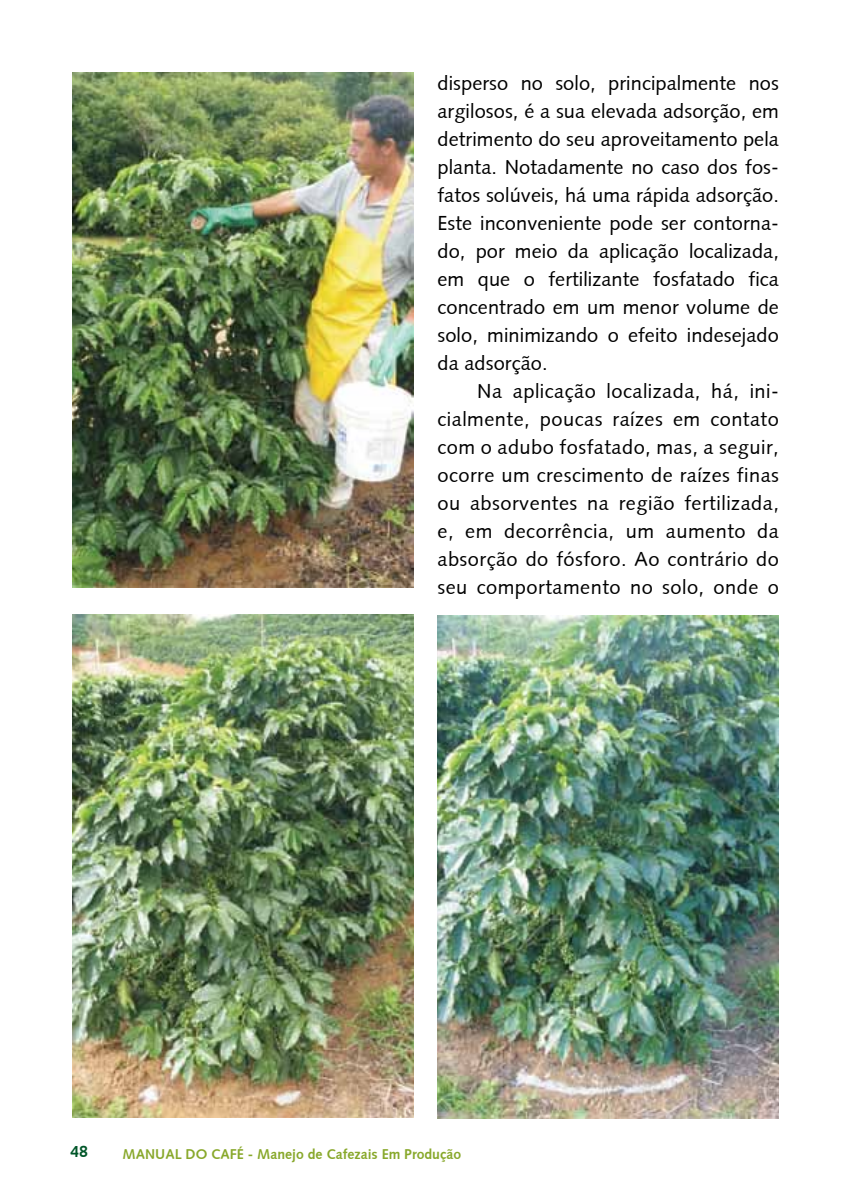
<style>
.page{position:relative;width:851px;height:1191px;background:#fff}
.page>*{position:absolute;margin:0;border:0;box-sizing:border-box;transform-origin:0 0}
.t1{font:20px/28px "Syntax Roman";letter-spacing:.015em;color:#000;text-align:justify}
.t2{font:700 16px "Syntax";color:#005629}
.t3{font:700 14px "Syntax";color:#88a82b}
</style>
<div class="page">
<img style="left:72px;top:614px;width:341px;height:503px">
<img style="left:437px;top:615px;width:341px;height:504px">
<img style="left:72px;top:72px;width:341px;height:516px">
<p class="t1" style="left:437px;top:69px;width:343px">disperso no solo, principalmente nos argilosos, é a sua elevada adsorção, em detrimento do seu aproveitamento pela planta. Notadamente no caso dos fos&shy;fatos solúveis, há uma rápida adsorção.<br>Este inconveniente pode ser contorna&shy;do, por meio da aplicação localizada, em que o fertilizante fosfatado fica concentrado em um menor volume de solo, minimizando o efeito indesejado da adsorção.</p>
<p class="t1" style="left:437px;top:377px;width:343px;text-indent:40px">Na aplicação localizada, há, ini&shy;cialmente, poucas raízes em contato com o adubo fosfatado, mas, a seguir, ocorre um crescimento de raízes finas ou absorventes na região fertilizada, e, em decorrência, um aumento da absorção do fósforo. Ao contrário do seu comportamento no solo, onde o</p>
<p class="t2" style="left:70px;top:1142px;width:19px">48</p>
<p class="t3" style="left:122px;top:1145px;width:340px">MANUAL DO CAFÉ - Manejo de Cafezais Em Produção</p>
</div>
